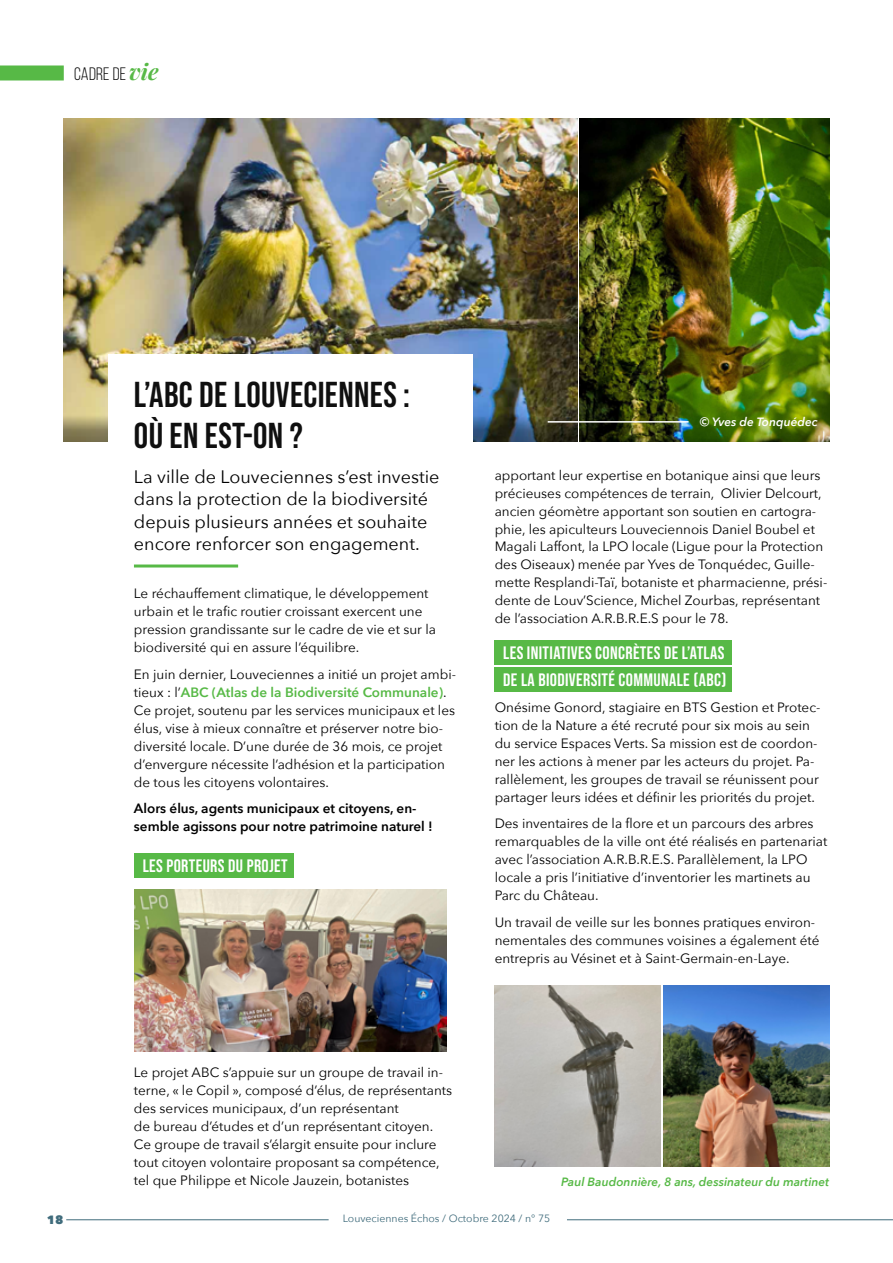
<style>
.page{position:relative;width:893px;height:1263px;background:#fff}
.page>*{position:absolute;margin:0;border:0;box-sizing:border-box;transform-origin:0 0}
.t1{font:36px/40.5px "Bebas Neue";letter-spacing:.01em;color:#0f0f0f}
.t2{font:18px/22.5px "Avenir Next";color:#000}
.t3{font:18px/26.5px "Bebas Neue";letter-spacing:.02em;color:#fff}
.t4{font:18px "Bebas Neue";letter-spacing:.01em;color:#0a0a0a}
.t5{font:13.5px/18px "Avenir Next";color:#000}
.t6{font:600 13.5px/18px "Avenir Next";color:#000}
.t7{font:italic 600 12px "Avenir Next";color:#57b946}
.t8{font:italic 600 12px "Avenir Next";color:#fff}
.t9{font:800 12px "Avenir Next";color:#406c7c}
.t10{font:10.5px "Avenir Next";color:#406c7c}
.s1{font-family:"Playfair Display";font-weight:700;font-style:italic;font-size:22.5px;color:#57b946}
.s2{font-weight:600;color:#57b946}
</style>
<div class="page">
<hr style="left:567px;top:1219px;width:326px;height:1px;background:#406c7c">
<hr style="left:66px;top:1219px;width:263px;height:1px;background:#406c7c">
<div style="left:0;top:65px;width:64px;height:15px;background:#57b946"></div>
<img style="left:64px;top:119px;width:514px;height:323px">
<div style="left:108px;top:355px;width:365px;height:844px;background:#fff"></div>
<hr style="left:134px;top:564px;width:104px;height:3px;background:#57b946">
<div style="left:134px;top:853px;width:160px;height:24px;background:#57b946"></div>
<div style="left:495px;top:640px;width:237px;height:25px;background:#57b946"></div>
<div style="left:495px;top:667px;width:237px;height:24px;background:#57b946"></div>
<img style="left:580px;top:119px;width:249px;height:323px">
<img style="left:495px;top:986px;width:165px;height:180px">
<img style="left:664px;top:986px;width:165px;height:180px">
<img style="left:134px;top:889px;width:312px;height:163px">
<hr style="left:548px;top:421px;width:140px;height:2px;background:#fff">
<h2 class="t4" style="left:74px;top:64px;width:86px">CADRE DE <span class="s1">vie</span></h2>
<h1 class="t1" style="left:134px;top:374px;width:278px">L’ABC DE LOUVECIENNES :<br>OÙ EN EST-ON ?</h1>
<h2 class="t2" style="left:134px;top:465px;width:307px">La ville de Louveciennes s’est investie dans la protection de la biodiversité depuis plusieurs années et souhaite encore renforcer son engagement.</h2>
<p class="t5" style="left:134px;top:584px;width:304px">Le réchauffement climatique, le développement urbain et le trafic routier croissant exercent une pression grandissante sur le cadre de vie et sur la biodiversité qui en assure l’équilibre.</p>
<p class="t5" style="left:134px;top:664px;width:324px">En juin dernier, Louveciennes a initié un projet ambi&shy;tieux : l’<span class="s2">ABC (Atlas de la Biodiversité Communale)</span>.<br>Ce projet, soutenu par les services municipaux et les élus, vise à mieux connaître et préserver notre bio&shy;diversité locale. D’une durée de 36 mois, ce projet d’envergure nécessite l’adhésion et la participation de tous les citoyens volontaires.</p>
<p class="t6" style="left:134px;top:799px;width:300px">Alors élus, agents municipaux et citoyens, en&shy;semble agissons pour notre patrimoine naturel !</p>
<h2 class="t3" style="left:143px;top:852px;width:147px">LES PORTEURS DU PROJET</h2>
<p class="t8" style="left:700px;top:411px;width:119px">© Yves de Tonquédec</p>
<p class="t5" style="left:495px;top:465px;width:334px">apportant leur expertise en botanique ainsi que leurs précieuses compétences de terrain, Olivier Delcourt, ancien géomètre apportant son soutien en cartogra&shy;phie, les apiculteurs Louveciennois Daniel Boubel et Magali Laffont, la LPO locale (Ligue pour la Protection des Oiseaux) menée par Yves de Tonquédec, Guille&shy;mette Resplandi-Taï, botaniste et pharmacienne, prési&shy;dente de Louv’Science, Michel Zourbas, représentant de l’association A.R.B.R.E.S pour le 78.</p>
<h2 class="t3" style="left:503px;top:639px;width:225px">LES INITIATIVES CONCRÈTES DE L’ATLAS<br>DE LA BIODIVERSITÉ COMMUNALE (ABC)</h2>
<p class="t5" style="left:495px;top:697px;width:327px">Onésime Gonord, stagiaire en BTS Gestion et Protec&shy;tion de la Nature a été recruté pour six mois au sein du service Espaces Verts. Sa mission est de coordon&shy;ner les actions à mener par les acteurs du projet. Pa&shy;rallèlement, les groupes de travail se réunissent pour partager leurs idées et définir les priorités du projet.</p>
<p class="t5" style="left:495px;top:814px;width:334px">Des inventaires de la flore et un parcours des arbres remarquables de la ville ont été réalisés en partenariat avec l’association A.R.B.R.E.S. Parallèlement, la LPO locale a pris l’initiative d’inventorier les martinets au Parc du Château.</p>
<p class="t5" style="left:495px;top:912px;width:326px">Un travail de veille sur les bonnes pratiques environ&shy;nementales des communes voisines a également été entrepris au Vésinet et à Saint-Germain-en-Laye.</p>
<p class="t5" style="left:134px;top:1063px;width:320px">Le projet ABC s’appuie sur un groupe de travail in&shy;terne, « le Copil », composé d’élus, de représentants des services municipaux, d’un représentant<br>de bureau d’études et d’un représentant citoyen.<br>Ce groupe de travail s’élargit ensuite pour inclure tout citoyen volontaire proposant sa compétence, tel que Philippe et Nicole Jauzein, botanistes</p>
<p class="t7" style="left:561px;top:1171px;width:270px">Paul Baudonnière, 8 ans, dessinateur du martinet</p>
<p class="t9" style="left:47px;top:1212px;width:18px">18</p>
<p class="t10" style="left:343px;top:1210px;width:209px">Louveciennes Échos / Octobre 2024 / n° 75</p>
</div>
